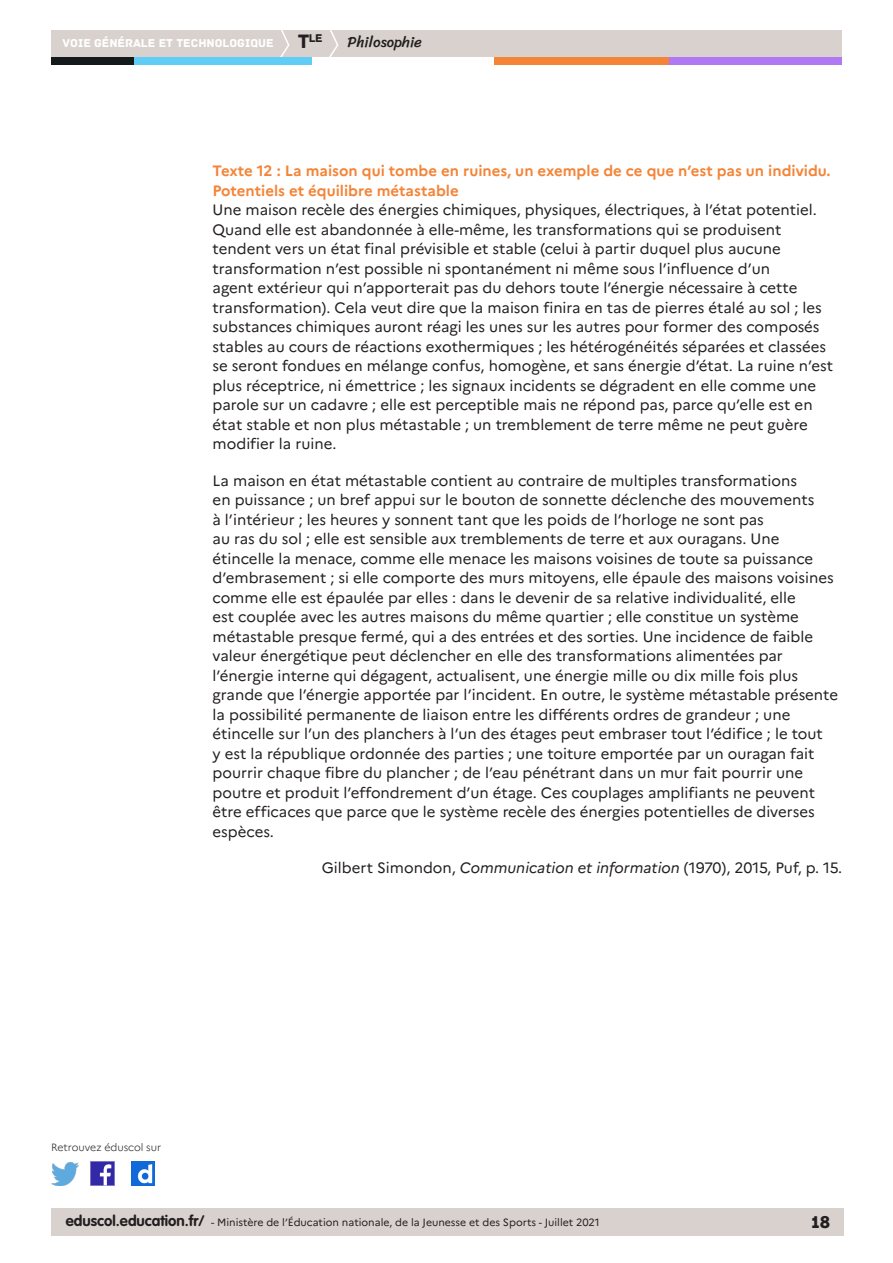
<style>
.page{position:relative;width:893px;height:1263px;background:#fff}
.page>*{position:absolute;margin:0;border:0;box-sizing:border-box;transform-origin:0 0}
.t1{font:18px "Archive";color:#231f20}
.Texte_courant{font:15px/19.5px "Marianne";color:#231f20}
._04_titre_3{font:700 15px/19.5px "Marianne";color:#f48437}
.t2{font:15px "Sriracha";color:#231f20}
.t3{font:12px "Archive";color:#fff}
.t4{font:11.85px "Archive";color:#231f20}
.t5{font:10.5px "Marianne";color:#231f20}
.t6{font:300 10.5px "Marianne";color:#231f20}
.s1{font-size:20.4px}
.s2{font-style:italic}
.s3{font-family:"VAG Rounded Std";font-weight:700;font-size:15px}
</style>
<div class="page">
<div style="left:51px;top:1209px;width:792px;height:27px;background:#d8d1ce"></div>
<img style="left:91px;top:1162px;width:23px;height:23px">
<img style="left:51px;top:1163px;width:28px;height:22px">
<img style="left:132px;top:1162px;width:22px;height:23px">
<div style="left:51px;top:30px;width:791px;height:27px;background:#d8d1ce"></div>
<svg style="left:280px;top:30px;width:10px;height:27px"></svg>
<svg style="left:329px;top:30px;width:9px;height:27px"></svg>
<div style="left:133px;top:57px;width:179px;height:8px;background:#5fcdf5"></div>
<div style="left:51px;top:57px;width:82px;height:8px;background:#141a1c"></div>
<div style="left:667px;top:57px;width:175px;height:8px;background:#b078f2"></div>
<div style="left:494px;top:57px;width:175px;height:8px;background:#f48437"></div>
<p class="t4" style="left:298px;top:31px;width:26px"><span class="s1">T</span>le</p>
<p class="t3" style="left:63px;top:36px;width:212px">VOIE GÉNÉRALE ET TECHNOLOGIQUE</p>
<p class="t2" style="left:348px;top:33px;width:76px">Philosophie</p>
<p class="_04_titre_3" style="left:213px;top:161px;width:619px">Texte 12 : La maison qui tombe en ruines, un exemple de ce que n’est pas un individu.<br>Potentiels et équilibre métastable</p>
<p class="Texte_courant" style="left:213px;top:200px;width:622px">Une maison recèle des énergies chimiques, physiques, électriques, à l’état potentiel.<br>Quand elle est abandonnée à elle-même, les transformations qui se produisent tendent vers un état final prévisible et stable (celui à partir duquel plus aucune transformation n’est possible ni spontanément ni même sous l’influence d’un<br>agent extérieur qui n’apporterait pas du dehors toute l’énergie nécessaire à cette transformation). Cela veut dire que la maison finira en tas de pierres étalé au sol ; les substances chimiques auront réagi les unes sur les autres pour former des composés stables au cours de réactions exothermiques ; les hétérogénéités séparées et classées se seront fondues en mélange confus, homogène, et sans énergie d’état. La ruine n’est plus réceptrice, ni émettrice ; les signaux incidents se dégradent en elle comme une parole sur un cadavre ; elle est perceptible mais ne répond pas, parce qu’elle est en état stable et non plus métastable ; un tremblement de terre même ne peut guère modifier la ruine.</p>
<p class="Texte_courant" style="left:213px;top:470px;width:627px">La maison en état métastable contient au contraire de multiples transformations<br>en puissance ; un bref appui sur le bouton de sonnette déclenche des mouvements<br>à l’intérieur ; les heures y sonnent tant que les poids de l’horloge ne sont pas<br>au ras du sol ; elle est sensible aux tremblements de terre et aux ouragans. Une étincelle la menace, comme elle menace les maisons voisines de toute sa puissance d’embrasement ; si elle comporte des murs mitoyens, elle épaule des maisons voisines comme elle est épaulée par elles : dans le devenir de sa relative individualité, elle<br>est couplée avec les autres maisons du même quartier ; elle constitue un système métastable presque fermé, qui a des entrées et des sorties. Une incidence de faible valeur énergétique peut déclencher en elle des transformations alimentées par l’énergie interne qui dégagent, actualisent, une énergie mille ou dix mille fois plus grande que l’énergie apportée par l’incident. En outre, le système métastable présente la possibilité permanente de liaison entre les différents ordres de grandeur ; une étincelle sur l’un des planchers à l’un des étages peut embraser tout l’édifice ; le tout<br>y est la république ordonnée des parties ; une toiture emportée par un ouragan fait pourrir chaque fibre du plancher ; de l’eau pénétrant dans un mur fait pourrir une poutre et produit l’effondrement d’un étage. Ces couplages amplifiants ne peuvent être efficaces que parce que le système recèle des énergies potentielles de diverses espèces.</p>
<p class="Texte_courant" style="left:322px;top:858px;width:522px">Gilbert Simondon, <span class="s2">Communication et information</span> (1970), 2015, Puf, p. 15.</p>
<p class="t6" style="left:51px;top:1141px;width:112px">Retrouvez éduscol sur</p>
<p class="t5" style="left:66px;top:1216px;width:535px"><span class="s3">eduscol.education.fr/</span> - Ministère de l’Éducation nationale, de la Jeunesse et des Sports - Juillet 2021</p>
<p class="t1" style="left:811px;top:1211px;width:21px">18</p>
</div>
